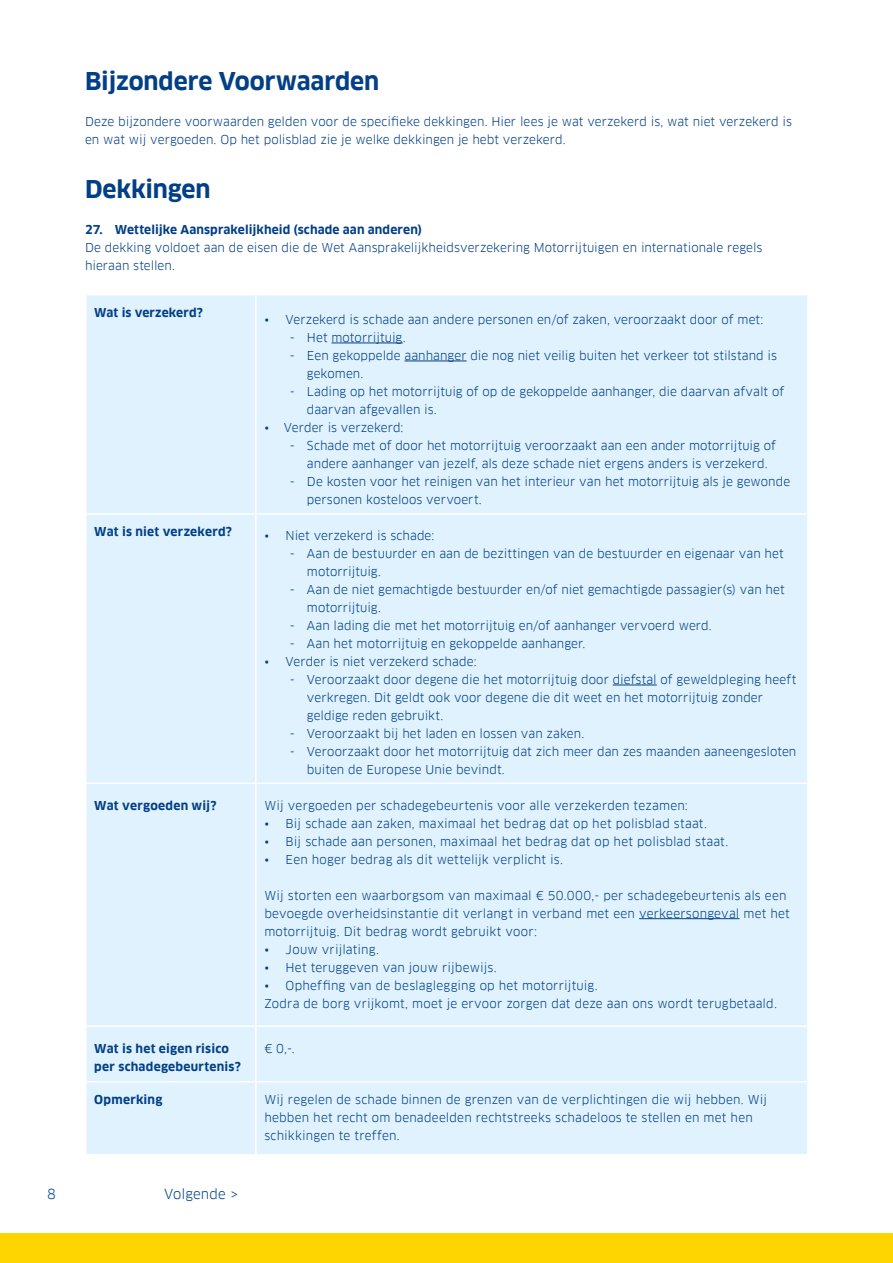
<style>
.page{position:relative;width:893px;height:1263px;background:#fff}
.page>*{position:absolute;margin:0;border:0;box-sizing:border-box;transform-origin:0 0}
.tekst{font:700 24px "Clan Pro";letter-spacing:-.005em;color:#023f86}
.t1{font:13.5px "Clan Pro";letter-spacing:.01em;color:#00448a}
.tekst_TABEL{font:12px/18px "Clan Pro";letter-spacing:.005em;color:#023f86}
.tekst-2{font:12px/18px "Clan Pro";letter-spacing:.005em;color:#023f86}
.Tekst_AB_TABEL{font:12px/18px "Clan Pro";letter-spacing:.015em;color:#023f86}
.tekst_TABEL-2{font:700 12px/18px "Clan Pro";letter-spacing:.015em;color:#023f86}
.tekst-3{font:700 12px "Clan Pro";letter-spacing:.01em;color:#023f86}
.Tekst_inspringen_niv2{font:12px "Clan Pro";letter-spacing:.005em;color:#023f86}
.Tekst_nummer_Tabel{font:12px "Clan Pro";letter-spacing:.005em;color:#023f86}
</style>
<div class="page">
<div style="left:0;top:1233px;width:893px;height:30px;background:#ffd500"></div>
<div style="left:87px;top:296px;width:720px;height:858px;background:#dff2fd"></div>
<hr style="left:255px;top:296px;width:2px;height:217px;background:#fff">
<hr style="left:85px;top:513px;width:171px;height:2px;background:#fff">
<hr style="left:256px;top:513px;width:553px;height:2px;background:#fff">
<hr style="left:255px;top:515px;width:2px;height:267px;background:#fff">
<hr style="left:85px;top:782px;width:171px;height:2px;background:#fff">
<hr style="left:256px;top:782px;width:553px;height:2px;background:#fff">
<hr style="left:255px;top:784px;width:2px;height:241px;background:#fff">
<hr style="left:85px;top:1025px;width:171px;height:2px;background:#fff">
<hr style="left:256px;top:1025px;width:553px;height:2px;background:#fff">
<hr style="left:255px;top:1027px;width:2px;height:54px;background:#fff">
<hr style="left:85px;top:1081px;width:171px;height:1px;background:#fff">
<hr style="left:256px;top:1081px;width:553px;height:1px;background:#fff">
<hr style="left:255px;top:1082px;width:2px;height:72px;background:#fff">
<hr style="left:331px;top:343px;width:72px;height:1px;background:#023f86">
<hr style="left:405px;top:361px;width:62px;height:1px;background:#023f86">
<hr style="left:613px;top:685px;width:44px;height:1px;background:#023f86">
<hr style="left:639px;top:918px;width:100px;height:1px;background:#023f86">
<p class="tekst" style="left:85px;top:67px;width:296px">Bijzondere Voorwaarden</p>
<p class="tekst-2" style="left:85px;top:113px;width:708px">Deze bijzondere voorwaarden gelden voor de specifieke dekkingen. Hier lees je wat verzekerd is, wat niet verzekerd is en wat wij vergoeden. Op het polisblad zie je welke dekkingen je hebt verzekerd.</p>
<p class="tekst" style="left:85px;top:175px;width:127px">Dekkingen</p>
<p class="tekst-3" style="left:85px;top:223px;width:339px">27. Wettelijke Aansprakelijkheid (schade aan anderen)</p>
<p class="tekst-2" style="left:85px;top:239px;width:679px">De dekking voldoet aan de eisen die de Wet Aansprakelijkheidsverzekering Motorrijtuigen en internationale regels hieraan stellen.</p>
<p class="tekst_TABEL-2" style="left:94px;top:304px;width:110px">Wat is verzekerd?</p>
<p class="tekst_TABEL" style="left:264px;top:311px;width:501px">• Verzekerd is schade aan andere personen en/of zaken, veroorzaakt door of met:</p>
<p class="tekst_TABEL" style="left:290px;top:329px;width:117px">- Het motorrijtuig.</p>
<p class="tekst_TABEL" style="left:307px;top:347px;width:472px;text-indent:-17px">- Een gekoppelde aanhanger die nog niet veilig buiten het verkeer tot stilstand is gekomen.</p>
<p class="tekst_TABEL" style="left:307px;top:383px;width:479px;text-indent:-17px">- Lading op het motorrijtuig of op de gekoppelde aanhanger, die daarvan afvalt of daarvan afgevallen is.</p>
<p class="Tekst_nummer_Tabel" style="left:264px;top:420px;width:141px">• Verder is verzekerd:</p>
<p class="tekst_TABEL" style="left:307px;top:437px;width:471px;text-indent:-17px">- Schade met of door het motorrijtuig veroorzaakt aan een ander motorrijtuig of andere aanhanger van jezelf, als deze schade niet ergens anders is verzekerd.</p>
<p class="tekst_TABEL" style="left:307px;top:473px;width:485px;text-indent:-17px">- De kosten voor het reinigen van het interieur van het motorrijtuig als je gewonde personen kosteloos vervoert.</p>
<p class="tekst_TABEL-2" style="left:94px;top:523px;width:139px">Wat is niet verzekerd?</p>
<p class="tekst_TABEL" style="left:264px;top:527px;width:172px">• Niet verzekerd is schade:</p>
<p class="tekst_TABEL" style="left:307px;top:545px;width:478px;text-indent:-17px">- Aan de bestuurder en aan de bezittingen van de bestuurder en eigenaar van het motorrijtuig.</p>
<p class="tekst_TABEL" style="left:307px;top:581px;width:479px;text-indent:-17px">- Aan de niet gemachtigde bestuurder en/of niet gemachtigde passagier(s) van het motorrijtuig.</p>
<p class="tekst_TABEL" style="left:290px;top:617px;width:423px">- Aan lading die met het motorrijtuig en/of aanhanger vervoerd werd.</p>
<p class="tekst_TABEL" style="left:290px;top:635px;width:297px">- Aan het motorrijtuig en gekoppelde aanhanger.</p>
<p class="tekst_TABEL" style="left:264px;top:653px;width:214px">• Verder is niet verzekerd schade:</p>
<p class="tekst_TABEL" style="left:307px;top:671px;width:491px;text-indent:-17px">- Veroorzaakt door degene die het motorrijtuig door diefstal of geweldpleging heeft verkregen. Dit geldt ook voor degene die dit weet en het motorrijtuig zonder</p>
<p class="Tekst_inspringen_niv2" style="left:307px;top:708px;width:138px">geldige reden gebruikt.</p>
<p class="tekst_TABEL" style="left:290px;top:725px;width:296px">- Veroorzaakt bij het laden en lossen van zaken.</p>
<p class="tekst_TABEL" style="left:307px;top:743px;width:491px;text-indent:-17px">- Veroorzaakt door het motorrijtuig dat zich meer dan zes maanden aaneengesloten buiten de Europese Unie bevindt.</p>
<p class="tekst_TABEL-2" style="left:94px;top:796px;width:124px">Wat vergoeden wij?</p>
<p class="tekst_TABEL" style="left:264px;top:796px;width:425px">Wij vergoeden per schadegebeurtenis voor alle verzekerden tezamen:</p>
<p class="tekst_TABEL" style="left:264px;top:814px;width:444px">• Bij schade aan zaken, maximaal het bedrag dat op het polisblad staat.</p>
<p class="tekst_TABEL" style="left:264px;top:832px;width:465px">• Bij schade aan personen, maximaal het bedrag dat op het polisblad staat.</p>
<p class="tekst_TABEL" style="left:264px;top:850px;width:300px">• Een hoger bedrag als dit wettelijk verplicht is.</p>
<p class="tekst_TABEL" style="left:264px;top:886px;width:527px">Wij storten een waarborgsom van maximaal € 50.000,- per schadegebeurtenis als een bevoegde overheidsinstantie dit verlangt in verband met een verkeersongeval met het motorrijtuig. Dit bedrag wordt gebruikt voor:</p>
<p class="tekst_TABEL" style="left:264px;top:940px;width:116px">• Jouw vrijlating.</p>
<p class="tekst_TABEL" style="left:264px;top:958px;width:234px">• Het teruggeven van jouw rijbewijs.</p>
<p class="tekst_TABEL" style="left:264px;top:976px;width:335px">• Opheffing van de beslaglegging op het motorrijtuig.</p>
<p class="tekst_TABEL" style="left:264px;top:994px;width:514px">Zodra de borg vrijkomt, moet je ervoor zorgen dat deze aan ons wordt terugbetaald.</p>
<p class="tekst_TABEL-2" style="left:94px;top:1039px;width:148px">Wat is het eigen risico per schadegebeurtenis?</p>
<p class="tekst_TABEL" style="left:264px;top:1039px;width:32px">€ 0,-.</p>
<p class="tekst_TABEL-2" style="left:94px;top:1091px;width:70px">Opmerking</p>
<p class="Tekst_AB_TABEL" style="left:264px;top:1090px;width:504px">Wij regelen de schade binnen de grenzen van de verplichtingen die wij hebben. Wij hebben het recht om benadeelden rechtstreeks schadeloos te stellen en met hen schikkingen te treffen.</p>
<p class="t1" style="left:47px;top:1186px;width:10px">8</p>
<p class="t1" style="left:164px;top:1186px;width:76px">Volgende &gt;</p>
</div>
